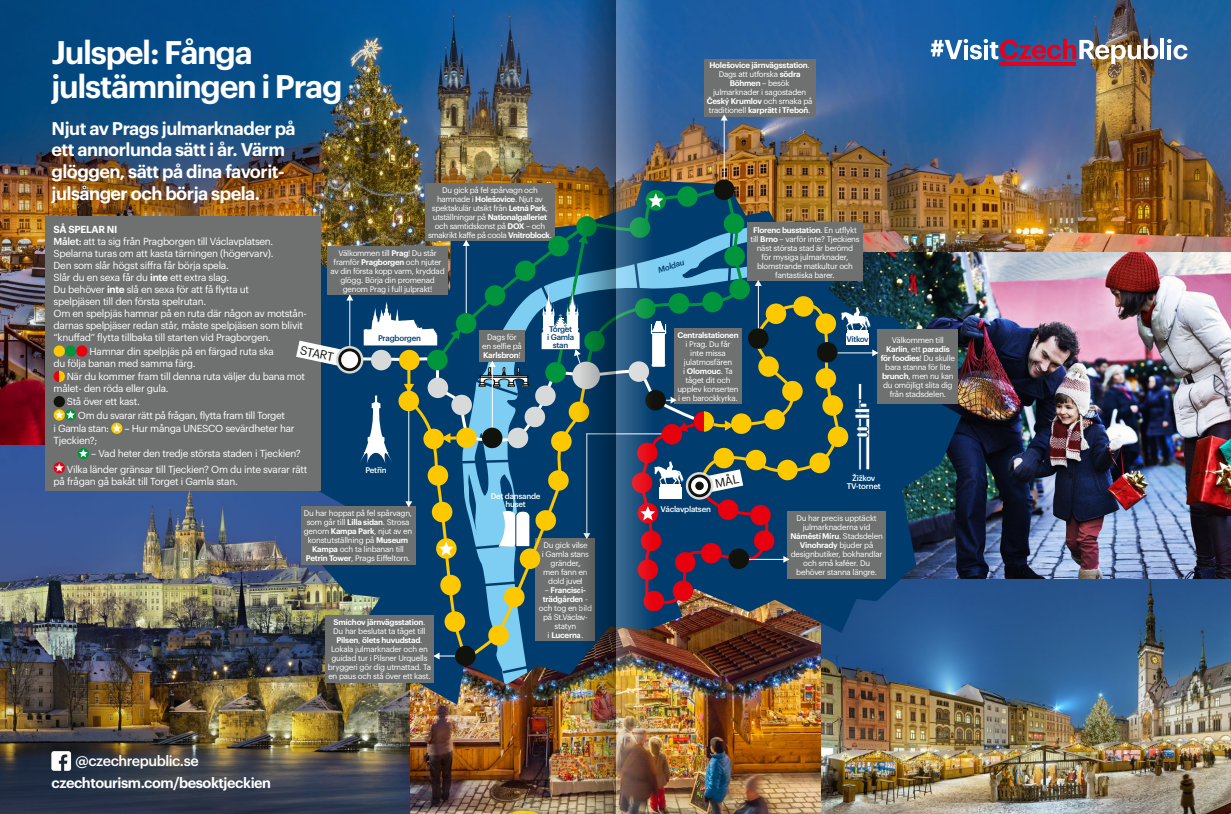
<style>
.page{position:relative;width:1231px;height:814px;background:#fff}
.page>*{position:absolute;margin:0;border:0;box-sizing:border-box;transform-origin:0 0}
.t1{font:600 32px/34px "Graphik";letter-spacing:-.04em;color:#fff}
.t2{font:600 18px/21.6px "Graphik";letter-spacing:-.03em;color:#fff}
.t3{font:600 14.4px "Graphik";letter-spacing:-.03em;color:#fff}
.t4{font:500 14.4px "Graphik";letter-spacing:-.035em;color:#fff}
.t5{font:12px "Graphik";color:#12120d}
.t6{font:10px/12px "Graphik";letter-spacing:-.03em;color:#fff}
.t7{font:8px/9px "Graphik";letter-spacing:-.03em;color:#fff;text-align:center}
.t8{font:500 8px/8px "Graphik";letter-spacing:-.03em;color:#fff;text-align:center}
.t9{font:500 8px/8px "Graphik";letter-spacing:-.04em;color:#003d6e;text-align:center}
.t10{font:600 8px "Graphik";letter-spacing:-.03em;color:#fff}
.t11{font:italic 500 8px "Graphik";color:#003d6e}
.s1{font-weight:600}
.s2{font-weight:500}
</style>
<div class="page">
<img style="left:0;top:444px;width:232px;height:218px">
<img style="left:0;top:0;width:1230px;height:444px">
<img style="left:0;top:662px;width:410px;height:152px">
<img style="left:820px;top:252px;width:410px;height:562px">
<img style="left:410px;top:704px;width:410px;height:110px">
<svg style="left:1166px;top:39px;width:21px;height:20px"></svg>
<hr style="left:1167px;top:45px;width:4px;height:14px;background:#fff">
<hr style="left:1160px;top:39px;width:4px;height:20px;background:#fff">
<img style="left:930px;top:39px;width:228px;height:25px">
<hr style="left:999px;top:62px;width:77px;height:3px;background:#e7001b">
<img style="left:0;top:0;width:464px;height:356px">
<svg style="left:51px;top:751px;width:20px;height:19px"></svg>
<img style="left:232px;top:180px;width:729px;height:524px">
<img style="left:460px;top:180px;width:496px;height:524px">
<div style="left:325px;top:615px;width:109px;height:67px;background:#6f7070"></div>
<div style="left:787px;top:511px;width:98px;height:67px;background:#6f7070"></div>
<div style="left:877px;top:329px;width:80px;height:75px;background:#6f7070"></div>
<div style="left:747px;top:223px;width:115px;height:58px;background:#6f7070"></div>
<div style="left:703px;top:59px;width:112px;height:57px;background:#6f7070"></div>
<div style="left:425px;top:183px;width:130px;height:57px;background:#6f7070"></div>
<div style="left:45px;top:217px;width:275px;height:274px;background:#6f7070"></div>
<div style="left:76px;top:345px;width:11px;height:12px;background:#e7000e;border-radius:50%"></div>
<div style="left:54px;top:345px;width:11px;height:12px;background:#fec800;border-radius:50%"></div>
<div style="left:65px;top:345px;width:11px;height:12px;background:#00943d;border-radius:50%"></div>
<div style="left:54px;top:371px;width:5px;height:11px;background:#e7000e"></div>
<div style="left:59px;top:371px;width:6px;height:11px;background:#fec800"></div>
<div style="left:54px;top:396px;width:11px;height:11px;background:#12120d;border-radius:50%"></div>
<svg style="left:54px;top:409px;width:11px;height:11px"></svg>
<svg style="left:65px;top:409px;width:11px;height:11px"></svg>
<svg style="left:55px;top:410px;width:20px;height:9px"></svg>
<svg style="left:111px;top:422px;width:11px;height:12px"></svg>
<svg style="left:112px;top:424px;width:9px;height:8px"></svg>
<svg style="left:78px;top:448px;width:11px;height:11px"></svg>
<svg style="left:79px;top:449px;width:9px;height:8px"></svg>
<svg style="left:54px;top:462px;width:11px;height:11px"></svg>
<svg style="left:55px;top:463px;width:9px;height:8px"></svg>
<svg style="left:500px;top:663px;width:33px;height:12px"></svg>
<hr style="left:723px;top:118px;width:1px;height:63px;background:#fff">
<svg style="left:555px;top:186px;width:189px;height:42px;background:#364f4e"></svg>
<svg style="left:576px;top:216px;width:21px;height:21px"></svg>
<div style="left:645px;top:190px;width:21px;height:21px;background:#00943d;border-radius:50%"></div>
<div style="left:677px;top:186px;width:20px;height:21px;background:#00943d;border-radius:50%"></div>
<div style="left:723px;top:213px;width:21px;height:21px;background:#00943d;border-radius:50%"></div>
<svg style="left:653px;top:193px;width:10px;height:14px"></svg>
<div style="left:643px;top:591px;width:21px;height:20px;background:#e7000e;border-radius:50%"></div>
<svg style="left:720px;top:114px;width:7px;height:7px"></svg>
<div style="left:713px;top:179px;width:21px;height:21px;background:#12120d;border-radius:50%"></div>
<svg style="left:405px;top:605px;width:174px;height:56px;background:#4b6d76"></svg>
<div style="left:455px;top:645px;width:20px;height:21px;background:#12120d;border-radius:50%"></div>
<img style="left:579px;top:0;width:36px;height:814px">
<img style="left:615px;top:0;width:38px;height:814px">
<svg style="left:296px;top:228px;width:582px;height:377px;background:#446473"></svg>
<h1 class="t1" style="left:52px;top:33px;width:292px">Julspel: Fånga julstämningen i Prag</h1>
<h2 class="t2" style="left:52px;top:116px;width:246px">Njut av Prags julmarknader på ett annorlunda sätt i år. Värm glöggen, sätt på dina favorit&shy;julsånger och börja spela.</h2>
<p class="t7" style="left:428px;top:184px;width:125px">Du gick på fel spårvagn och hamnade i <span class="s1">Holešovice</span>. Njut av spektakulär utsikt från <span class="s1">Letná Park</span>, utställningar på <span class="s1">Nationalgalleriet </span>och samtidskonst på <span class="s1">DOX</span> – och smakrikt kaffe på coola <span class="s1">Vnitroblock</span>.</p>
<p class="t6" style="left:54px;top:223px;width:253px"><span class="s1">SÅ SPELAR NI<br></span><span class="s2">Målet:</span> att ta sig från Pragborgen till Václavplatsen.<br>Spelarna turas om att kasta tärningen (högervarv).<br>Den som slår högst siffra får börja spela.<br>Slår du en sexa får du <span class="s1">inte</span> ett extra slag.<br>Du behöver <span class="s1">inte</span> slå en sexa för att få flytta ut<br>spelpjäsen till den första spelrutan.<br>Om en spelpjäs hamnar på en ruta där någon av motstån&shy;darnas spelpjäser redan står, måste spelpjäsen som blivit “knuffad” flytta tillbaka till starten vid Pragborgen.</p>
<p class="t6" style="left:54px;top:344px;width:222px;text-indent:36px">Hamnar din spelpjäs på en färgad ruta ska du följa banan med samma färg.</p>
<p class="t6" style="left:54px;top:369px;width:253px;text-indent:13px">När du kommer fram till denna ruta väljer du bana mot målet- den röda eller gula.</p>
<p class="t6" style="left:67px;top:395px;width:75px">Stå över ett kast.</p>
<p class="t6" style="left:78px;top:408px;width:208px">Om du svarar rätt på frågan, flytta fram till Torget</p>
<p class="t6" style="left:54px;top:421px;width:57px">i Gamla stan:</p>
<p class="t6" style="left:124px;top:421px;width:172px">– Hur många UNESCO sevärdheter har</p>
<p class="t6" style="left:54px;top:433px;width:45px">Tjeckien?;</p>
<p class="t6" style="left:67px;top:445px;width:242px;line-height:15.3px;text-indent:24px">– Vad heter den tredje största staden i Tjeckien?<br>Vilka länder gränsar till Tjeckien? Om du inte svarar rätt</p>
<p class="t6" style="left:54px;top:474px;width:186px">på frågan gå bakåt till Torget i Gamla stan.</p>
<p class="t7" style="left:330px;top:248px;width:116px">Välkommen till <span class="s1">Prag</span>! Du står framför <span class="s1">Pragborgen</span> och njuter av din första kopp varm, kryddad glögg. Börja din promenad genom Prag i full julprakt!</p>
<p class="t9" style="left:547px;top:325px;width:29px">Torget i Gamla stan</p>
<p class="t7" style="left:482px;top:332px;width:41px">Dags för en selfie på<br><span class="s1">Karlsbron</span>!</p>
<p class="t9" style="left:378px;top:333px;width:44px">Pragborgen</p>
<h3 class="t5" style="left:302px;top:341px;width:35px;rotate:12deg">START</h3>
<p class="t8" style="left:365px;top:465px;width:23px">Petřín</p>
<h3 class="t4" style="left:76px;top:749px;width:125px">@czechrepublic.se</h3>
<h3 class="t3" style="left:52px;top:771px;width:221px">czechtourism.com/besoktjeckien</h3>
<p class="t7" style="left:304px;top:508px;width:110px">Du har hoppat på fel spårvagn, som går till <span class="s1">Lilla sidan</span>. Strosa genom <span class="s1">Kampa Park</span>, njut av en konstutställning på <span class="s1">Museum<br>Kampa</span> och ta linbanan till<br><span class="s1">Petrin Tower</span>, Prags Eiffeltorn.</p>
<p class="t7" style="left:328px;top:617px;width:105px"><span class="s1">Smíchov järnvägsstation</span>.<br>Du har beslutat ta tåget till<br><span class="s1">Pilsen</span>, <span class="s1">ölets huvudstad</span>.<br>Lokala julmarknader och en guidad tur i Pilsner Urquells bryggeri gör dig utmattad. Ta en paus och stå över ett kast.</p>
<p class="t8" style="left:490px;top:491px;width:51px">Det dansande huset</p>
<p class="t7" style="left:541px;top:540px;width:49px">Du gick vilse i Gamla stans gränder, men fann en dold juvel</p>
<p class="t7" style="left:538px;top:585px;width:55px">– <span class="s1">Francisci&shy;trädgården</span> - och tog en bild på St.Václav&shy;statyn<br>i <span class="s1">Lucerna</span>.</p>
<p class="t7" style="left:706px;top:60px;width:107px"><span class="s1">Holešovice järnvägsstation</span>.<br>Dags att utforska <span class="s1">södra<br>Böhmen</span> – besök julmarknader i sagostaden<br><span class="s1">Český Krumlov</span> och smaka på traditionell <span class="s1">karprätt i Třeboň</span>.</p>
<p class="t11" style="left:656px;top:264px;width:29px;rotate:-18deg">Moldau</p>
<p class="t7" style="left:750px;top:224px;width:111px"><span class="s1">Florenc busstation</span>. En utflykt till <span class="s1">Brno</span> – varför inte? Tjeckiens näst största stad är berömd<br>för mysiga julmarknader, blomstrande matkultur och fantastiska barer.</p>
<p class="t10" style="left:677px;top:329px;width:63px">Centralstationen</p>
<p class="t7" style="left:677px;top:339px;width:63px">i Prag. Du får<br>inte missa julatmosfären<br>i <span class="s1">Olomouc</span>. Ta tåget dit och upplev konserten i en barockkyrka.</p>
<p class="t9" style="left:846px;top:334px;width:24px">Vítkov</p>
<p class="t7" style="left:880px;top:334px;width:76px">Välkommen till<br><span class="s1">Karlín</span>, ett <span class="s1">paradis för foodies</span>! Du skulle bara stanna för lite <span class="s1">brunch</span>, men nu kan du omöjligt slita dig från stadsdelen.</p>
<p class="t8" style="left:660px;top:504px;width:52px">Václavplatsen</p>
<p class="t8" style="left:846px;top:473px;width:36px">Žižkov<br>TV-tornet</p>
<p class="t7" style="left:790px;top:513px;width:94px">Du har precis upptäckt julmarknaderna vid<br><span class="s1">Náměstí Míru</span>. Stadsdelen<br><span class="s1">Vinohrady</span> bjuder på designbutiker, bokhandlar och små kaféer. Du behöver stanna längre.</p>
</div>
